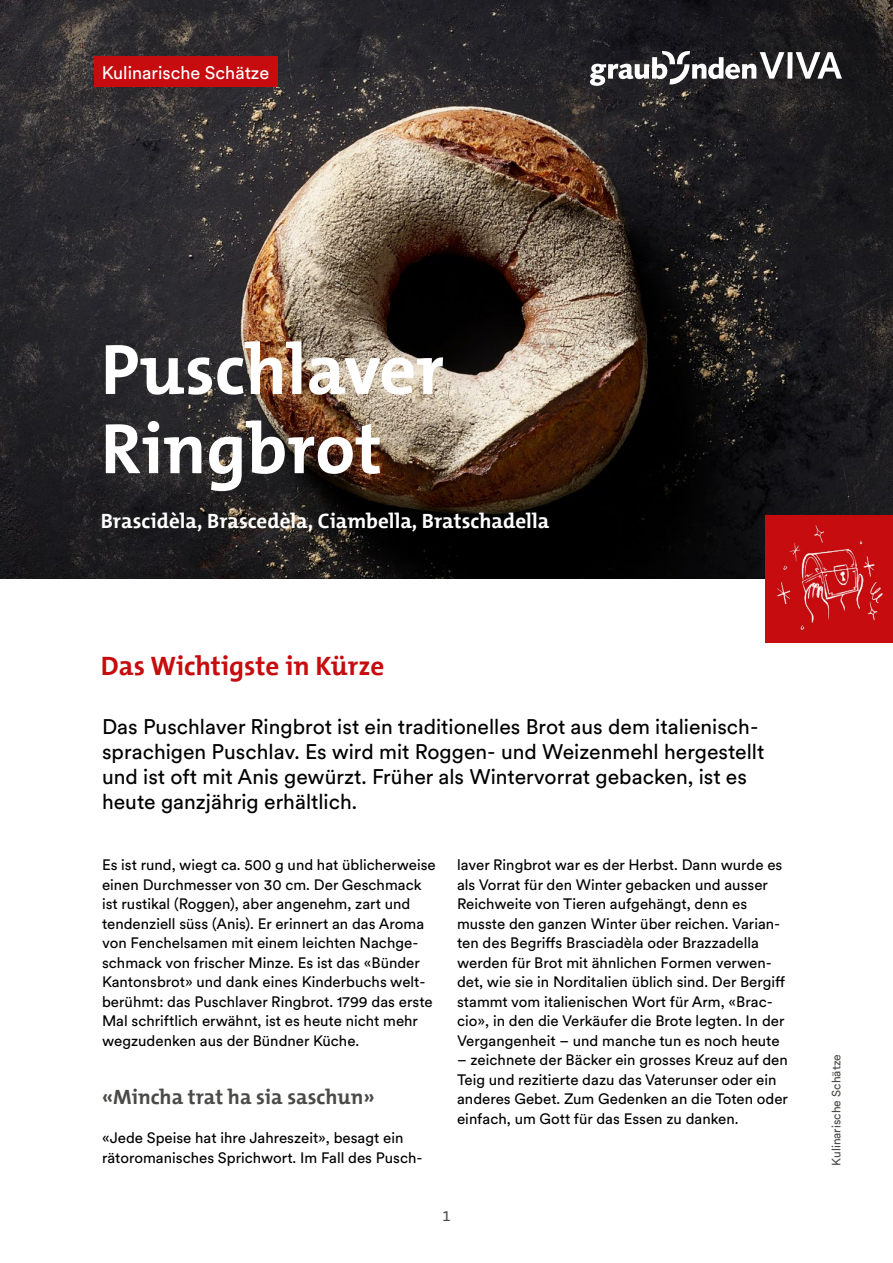
<style>
.page{position:relative;width:893px;height:1263px;background:#fff}
.page>*{position:absolute;margin:0;border:0;box-sizing:border-box;transform-origin:0 0}
.t1{font:700 72px/79.2px "The Mix B";color:#fff}
.t2{font:700 27px "The Mix B";color:#c60c0e}
.t3{font:21px/25.2px "Circulargraubuenden";color:#000}
.t4{font:700 21px "The Mix B";color:#fff}
.t5{font:700 21px "The Mix B";color:#4a4a49}
.t6{font:18px "Circulargraubuenden";color:#fff}
.t7{font:15px/19.5px "Circulargraubuenden";color:#000}
.t8{font:15px "The Mix B";color:#4a4a49}
.t9{font:12px "Circulargraubuenden";color:#4a4a49}
</style>
<div class="page">
<img style="left:0;top:0;width:893px;height:579px">
<img style="left:765px;top:515px;width:128px;height:127px">
<div style="left:94px;top:57px;width:184px;height:30px;background:#c60c0e"></div>
<svg style="left:590px;top:51px;width:194px;height:35px"></svg>
<div style="left:787px;top:52px;width:5px;height:27px;background:#fff"></div>
<svg style="left:796px;top:52px;width:46px;height:27px"></svg>
<p class="t6" style="left:102px;top:60px;width:169px">Kulinarische Schätze</p>
<h1 class="t1" style="left:101px;top:331px;width:345px">Puschlaver<br>Ringbrot</h1>
<h3 class="t4" style="left:101px;top:507px;width:450px">Brascidèla, Brascedèla, Ciambella, Bratschadella</h3>
<h2 class="t2" style="left:101px;top:649px;width:285px">Das Wichtigste in Kürze</h2>
<p class="t3" style="left:102px;top:713px;width:664px">Das Puschlaver Ringbrot ist ein traditionelles Brot aus dem italienisch&shy;sprachigen Puschlav. Es wird mit Roggen- und Weizenmehl hergestellt und ist oft mit Anis gewürzt. Früher als Wintervorrat gebacken, ist es heute ganzjährig erhältlich.</p>
<p class="t7" style="left:102px;top:854px;width:335px">Es ist rund, wiegt ca. 500 g und hat üblicherweise einen Durchmesser von 30 cm. Der Geschmack ist rustikal (Roggen), aber angenehm, zart und tendenziell süss (Anis). Er erinnert an das Aroma von Fenchelsamen mit einem leichten Nachge&shy;schmack von frischer Minze. Es ist das «Bünder Kantonsbrot» und dank eines Kinderbuchs welt&shy;berühmt: das Puschlaver Ringbrot. 1799 das erste Mal schriftlich erwähnt, ist es heute nicht mehr wegzudenken aus der Bündner Küche.</p>
<h3 class="t5" style="left:102px;top:1083px;width:274px">«Mincha trat ha sia saschun»</h3>
<p class="t7" style="left:102px;top:1127px;width:322px">«Jede Speise hat ihre Jahreszeit», besagt ein rätoromanisches Sprichwort. Im Fall des Pusch-</p>
<p class="t7" style="left:457px;top:854px;width:330px">laver Ringbrot war es der Herbst. Dann wurde es als Vorrat für den Winter gebacken und ausser Reichweite von Tieren aufgehängt, denn es musste den ganzen Winter über reichen. Varian&shy;ten des Begriffs Brasciadèla oder Brazzadella werden für Brot mit ähnlichen Formen verwen&shy;det, wie sie in Norditalien üblich sind. Der Bergiff stammt vom italienischen Wort für Arm, «Brac&shy;cio», in den die Verkäufer die Brote legten. In der Vergangenheit – und manche tun es noch heute</p>
<p class="t7" style="left:457px;top:1049px;width:332px">– zeichnete der Bäcker ein grosses Kreuz auf den Teig und rezitierte dazu das Vaterunser oder ein anderes Gebet. Zum Gedenken an die Toten oder einfach, um Gott für das Essen zu danken.</p>
<p class="t8" style="left:442px;top:1206px;width:10px">1</p>
<p class="t9" style="left:828px;top:1166px;width:113px;rotate:-90deg">Kulinarische Schätze</p>
</div>
